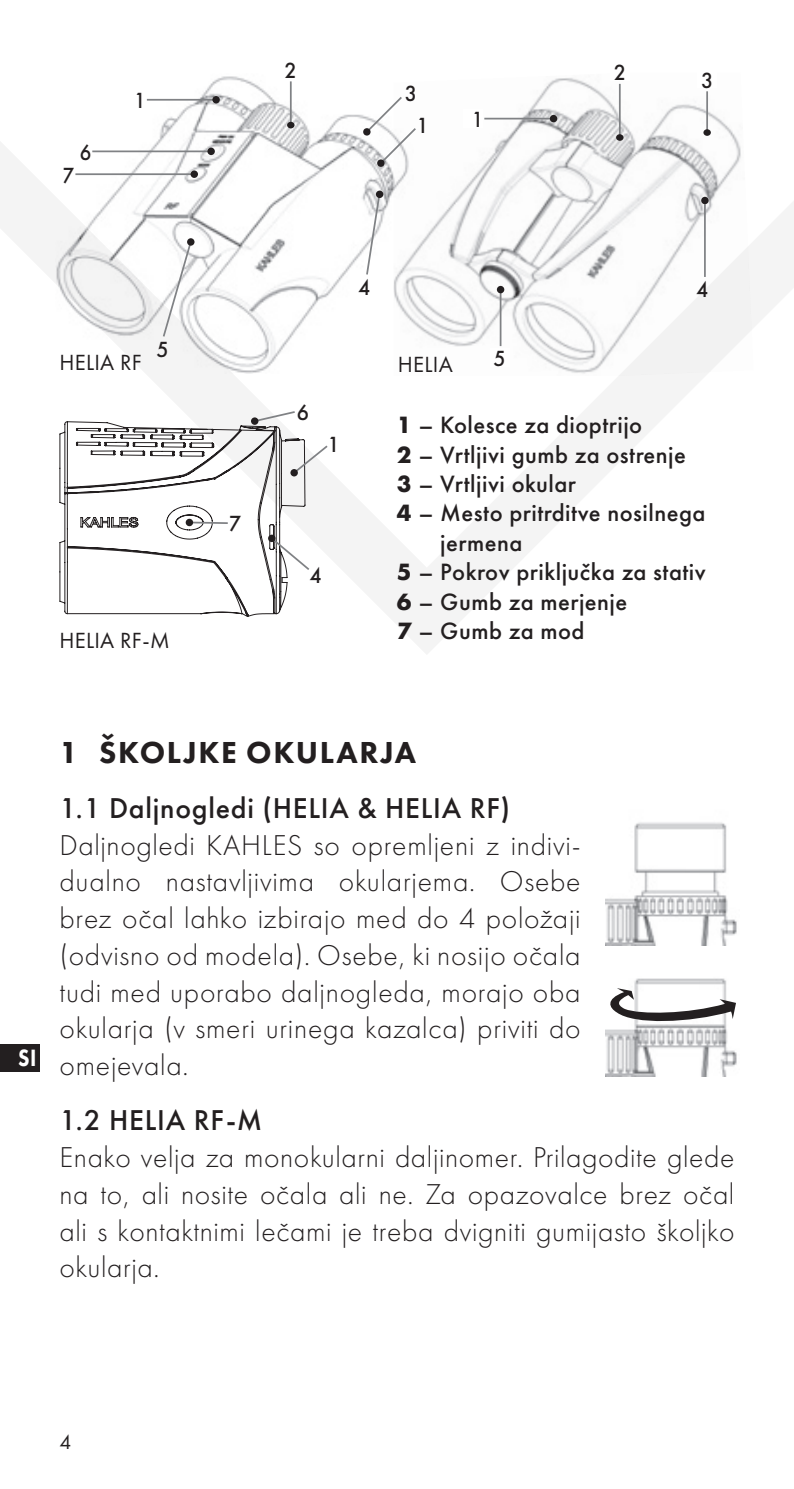
<style>
.page{position:relative;width:794px;height:1489px;background:#fff}
.page>*{position:absolute;margin:0;border:0;box-sizing:border-box;transform-origin:0 0}
.t1{font:800 31.5px "Futura PT";letter-spacing:.05em;color:#231f20}
.t2{font:300 29.75px/36.8px "Futura PT";letter-spacing:.02em;color:#231f20;text-align:justify}
.t3{font:500 29.75px "Futura PT";letter-spacing:.025em;color:#231f20}
.t4{font:500 24.5px "Futura PT";letter-spacing:.02em;color:#231f20}
.t5{font:800 24.5px "Futura PT";color:#fff;scale:.85 1}
.t6{font:22.75px "Futura PT";letter-spacing:.01em;color:#231f20}
.t7{font:500 22.75px/31.2px "Futura PT";color:#231f20;text-align:center;scale:.95 1}
.t8{font:500 22.75px "Futura PT";color:#231f20;scale:.9 1}
.t9{font:21px "Futura PT";color:#231f20}
.s1{font-weight:700}
</style>
<div class="page">
<svg style="left:0;top:142px;width:794px;height:512px"></svg>
<svg style="left:60px;top:421px;width:245px;height:195px"></svg>
<img style="left:605px;top:978px;width:132px;height:98px">
<img style="left:605px;top:822px;width:132px;height:123px">
<svg style="left:605px;top:988px;width:132px;height:36px"></svg>
<div style="left:0;top:1044px;width:40px;height:27px;background:#231f20"></div>
<img style="left:56px;top:76px;width:337px;height:297px">
<div style="left:281px;top:60px;width:20px;height:18px;background:#fff"></div>
<hr style="left:290px;top:81px;width:2px;height:44px;background:#808285">
<div style="left:287px;top:122px;width:7px;height:6px;background:#231f20;border-radius:50%"></div>
<svg style="left:363px;top:95px;width:30px;height:72px"></svg>
<div style="left:354px;top:277px;width:20px;height:19px;background:#fff"></div>
<svg style="left:365px;top:192px;width:16px;height:84px"></svg>
<div style="left:376px;top:190px;width:7px;height:8px;background:#231f20;border-radius:50%"></div>
<hr style="left:147px;top:99px;width:69px;height:2px;background:#808285">
<div style="left:212px;top:96px;width:8px;height:7px;background:#231f20;border-radius:50%"></div>
<hr style="left:92px;top:150px;width:119px;height:2px;background:#808285">
<div style="left:207px;top:148px;width:8px;height:7px;background:#231f20;border-radius:50%"></div>
<hr style="left:75px;top:173px;width:119px;height:2px;background:#808285">
<div style="left:190px;top:170px;width:8px;height:8px;background:#231f20;border-radius:50%"></div>
<svg style="left:161px;top:239px;width:32px;height:99px"></svg>
<div style="left:187px;top:238px;width:7px;height:8px;background:#231f20;border-radius:50%"></div>
<img style="left:393px;top:78px;width:360px;height:298px">
<div style="left:463px;top:109px;width:20px;height:19px;background:#fff"></div>
<hr style="left:484px;top:118px;width:70px;height:1px;background:#808285">
<div style="left:550px;top:115px;width:7px;height:7px;background:#231f20;border-radius:50%"></div>
<div style="left:610px;top:62px;width:20px;height:19px;background:#fff"></div>
<hr style="left:619px;top:84px;width:1px;height:53px;background:#808285">
<div style="left:616px;top:134px;width:7px;height:7px;background:#231f20;border-radius:50%"></div>
<div style="left:697px;top:69px;width:20px;height:19px;background:#fff"></div>
<hr style="left:706px;top:91px;width:2px;height:42px;background:#808285">
<div style="left:703px;top:129px;width:8px;height:7px;background:#231f20;border-radius:50%"></div>
<div style="left:490px;top:348px;width:19px;height:19px;background:#fff"></div>
<hr style="left:500px;top:289px;width:1px;height:57px;background:#808285">
<div style="left:497px;top:286px;width:7px;height:7px;background:#231f20;border-radius:50%"></div>
<svg style="left:292px;top:444px;width:37px;height:31px"></svg>
<div style="left:290px;top:469px;width:8px;height:7px;background:#231f20;border-radius:50%"></div>
<svg style="left:269px;top:536px;width:42px;height:36px"></svg>
<div style="left:268px;top:534px;width:7px;height:8px;background:#231f20;border-radius:50%"></div>
<svg style="left:253px;top:410px;width:44px;height:13px"></svg>
<div style="left:251px;top:417px;width:7px;height:8px;background:#231f20;border-radius:50%"></div>
<hr style="left:189px;top:521px;width:39px;height:3px;background:#808285">
<div style="left:186px;top:518px;width:7px;height:8px;background:#231f20;border-radius:50%"></div>
<hr style="left:704px;top:204px;width:2px;height:73px;background:#808285">
<div style="left:701px;top:197px;width:7px;height:7px;background:#231f20;border-radius:50%"></div>
<p class="t8" style="left:80px;top:139px;width:14px">6</p>
<p class="t8" style="left:63px;top:162px;width:14px">7</p>
<p class="t8" style="left:134px;top:87px;width:14px">1</p>
<p class="t7" style="left:285px;top:54px;width:14px">2</p>
<p class="t7" style="left:405px;top:78px;width:27px">3<br>1</p>
<p class="t8" style="left:472px;top:106px;width:14px">1</p>
<p class="t7" style="left:613px;top:57px;width:14px">2</p>
<p class="t7" style="left:701px;top:64px;width:14px">3</p>
<p class="t6" style="left:60px;top:348px;width:84px">HELIA RF</p>
<p class="t7" style="left:157px;top:333px;width:14px">5</p>
<p class="t6" style="left:60px;top:626px;width:112px">HELIA RF-M</p>
<p class="t7" style="left:229px;top:508px;width:14px">7</p>
<p class="t7" style="left:358px;top:272px;width:14px">4</p>
<p class="t7" style="left:297px;top:397px;width:14px">6</p>
<p class="t7" style="left:327px;top:429px;width:14px">1</p>
<p class="t7" style="left:309px;top:559px;width:14px">4</p>
<p class="t6" style="left:398px;top:351px;width:56px">HELIA</p>
<p class="t7" style="left:493px;top:343px;width:14px">5</p>
<p class="t7" style="left:696px;top:273px;width:14px">4</p>
<p class="t4" style="left:397px;top:410px;width:247px"><span class="s1">1</span> – Kolesce za dioptrijo</p>
<p class="t4" style="left:397px;top:439px;width:290px"><span class="s1">2</span> – Vrtljivi gumb za ostrenje</p>
<p class="t4" style="left:397px;top:469px;width:181px"><span class="s1">3</span> – Vrtljivi okular</p>
<p class="t4" style="left:397px;top:498px;width:310px"><span class="s1">4</span> – Mesto pritrditve nosilnega</p>
<p class="t4" style="left:440px;top:528px;width:84px">jermena</p>
<p class="t4" style="left:397px;top:557px;width:310px"><span class="s1">5</span> – Pokrov priključka za stativ</p>
<p class="t4" style="left:397px;top:586px;width:232px"><span class="s1">6</span> – Gumb za merjenje</p>
<p class="t4" style="left:397px;top:616px;width:189px"><span class="s1">7</span> – Gumb za mod</p>
<p class="t5" style="left:18px;top:1042px;width:23px">SI</p>
<p class="t1" style="left:60px;top:732px;width:358px">1 ŠKOLJKE OKULARJA</p>
<p class="t3" style="left:60px;top:790px;width:452px">1.1 Daljnogledi (HELIA &amp; HELIA RF)</p>
<p class="t2" style="left:60px;top:826px;width:522px">Daljnogledi KAHLES so opremljeni z indivi&shy;dualno nastavljivima okularjema. Osebe brez očal lahko izbirajo med do 4 položaji (odvisno od modela). Osebe, ki nosijo očala tudi med uporabo daljnogleda, morajo oba okularja (v smeri urinega kazalca) priviti do omejevala.</p>
<p class="t3" style="left:60px;top:1102px;width:204px">1.2 HELIA RF-M</p>
<p class="t2" style="left:60px;top:1138px;width:676px">Enako velja za monokularni daljinomer. Prilagodite glede na to, ali nosite očala ali ne. Za opazovalce brez očal ali s kontaktnimi lečami je treba dvigniti gumijasto školjko okularja.</p>
<p class="t9" style="left:60px;top:1429px;width:13px">4</p>
</div>
